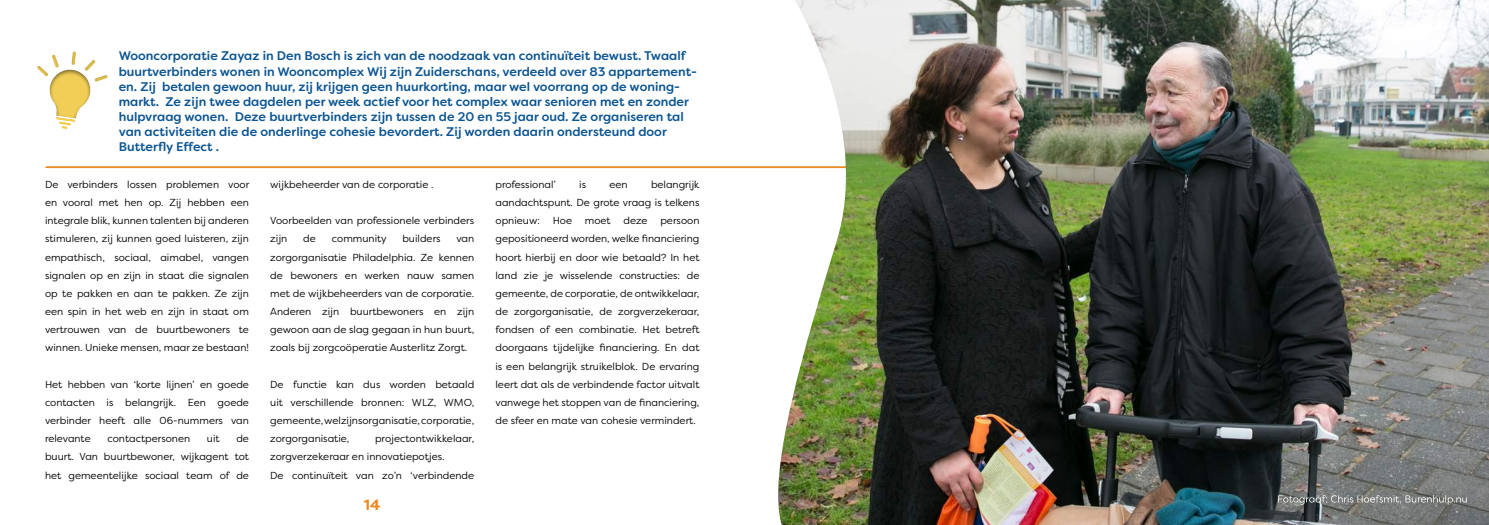
<style>
.page{position:relative;width:1489px;height:525px;background:#fff}
.page>*{position:absolute;margin:0;border:0;box-sizing:border-box;transform-origin:0 0}
.t1{font:700 15px "Filson Soft";color:#ed8921}
.t2{font:500 12.5px/15px "Filson Soft";color:#0a5492}
.t3{font:10.12px/18.1px "Filson Pro";color:#000;text-align:justify}
</style>
<div class="page">
<hr style="left:46px;top:166px;width:1031px;height:2px;background:#ed8921">
<svg style="left:37px;top:51px;width:71px;height:78px"></svg>
<img style="left:776px;top:0;width:712px;height:524px">
<svg style="left:1278px;top:495px;width:188px;height:9px;background:#8b8d8b"></svg>
<p class="t2" style="left:119px;top:49px;width:580px">Wooncorporatie Zayaz in Den Bosch is zich van de noodzaak van continuïteit bewust. Twaalf buurtverbinders wonen in Wooncomplex Wij zijn Zuiderschans, verdeeld over 83 appartement&shy;en. Zij betalen gewoon huur, zij krijgen geen huurkorting, maar wel voorrang op de woning&shy;markt. Ze zijn twee dagdelen per week actief voor het complex waar senioren met en zonder hulpvraag wonen. Deze buurtverbinders zijn tussen de 20 en 55 jaar oud. Ze organiseren tal van activiteiten die de onderlinge cohesie bevordert. Zij worden daarin ondersteund door Butterfly Effect .</p>
<p class="t3" style="left:45px;top:175px;width:206px">De verbinders lossen problemen voor en vooral met hen op. Zij hebben een integrale blik, kunnen talenten bij anderen stimuleren, zij kunnen goed luisteren, zijn empathisch, sociaal, aimabel, vangen signalen op en zijn in staat die signalen op te pakken en aan te pakken. Ze zijn een spin in het web en zijn in staat om vertrouwen van de buurtbewoners te winnen. Unieke mensen, maar ze bestaan!</p>
<p class="t3" style="left:45px;top:374px;width:205px">Het hebben van ‘korte lijnen’ en goede contacten is belangrijk. Een goede verbinder heeft alle 06-nummers van relevante</p>
<p class="t3" style="left:45px;top:429px;width:205px;text-indent:191px">de buurt. Van buurtbewoner, wijkagent tot het gemeentelijke sociaal team of de</p>
<p class="t3" style="left:107px;top:429px;width:84px">contactpersonen</p>
<p class="t3" style="left:207px;top:429px;width:14px">uit</p>
<p class="t3" style="left:270px;top:175px;width:165px">wijkbeheerder van de corporatie .</p>
<p class="t3" style="left:270px;top:211px;width:205px">Voorbeelden van professionele verbinders zijn</p>
<p class="t3" style="left:303px;top:229px;width:14px">de</p>
<p class="t3" style="left:332px;top:229px;width:56px">community</p>
<p class="t3" style="left:402px;top:229px;width:40px">builders</p>
<p class="t3" style="left:270px;top:229px;width:205px;text-indent:186px">van zorgorganisatie Philadelphia. Ze kennen de bewoners en werken nauw samen met de wijkbeheerders van de corporatie.<br>Anderen zijn buurtbewoners en zijn gewoon aan de slag gegaan in hun buurt, zoals bij zorgcoöperatie Austerlitz Zorgt.</p>
<p class="t3" style="left:270px;top:374px;width:205px">De functie kan dus worden betaald uit verschillende bronnen: WLZ, WMO, gemeente, welzijnsorganisatie, corporatie, zorgorganisatie,</p>
<p class="t3" style="left:270px;top:429px;width:205px;text-align:left;text-indent:105px">projectontwikkelaar, zorgverzekeraar en innovatiepotjes.<br>De continuïteit van zo’n ‘verbindende</p>
<h1 class="t1" style="left:364px;top:495px;width:18px">14</h1>
<p class="t3" style="left:495px;top:175px;width:62px">professional’</p>
<p class="t3" style="left:579px;top:175px;width:8px">is</p>
<p class="t3" style="left:609px;top:175px;width:20px">een</p>
<p class="t3" style="left:495px;top:175px;width:205px;text-indent:155px">belangrijk aandachtspunt. De grote vraag is telkens opnieuw:</p>
<p class="t3" style="left:552px;top:211px;width:21px">Hoe</p>
<p class="t3" style="left:585px;top:211px;width:27px">moet</p>
<p class="t3" style="left:623px;top:211px;width:26px">deze</p>
<p class="t3" style="left:495px;top:211px;width:205px;text-indent:165px">persoon gepositioneerd worden, welke financiering hoort hierbij en door wie betaald? In het land zie je wisselende constructies: de gemeente, de corporatie, de ontwikkelaar, de zorgorganisatie, de zorgverzekeraar, fondsen of een combinatie. Het betreft doorgaans tijdelijke financiering. En dat is een belangrijk struikelblok. De ervaring leert dat als de verbindende factor uitvalt vanwege het stoppen van de financiering, de sfeer en mate van cohesie vermindert.</p>
</div>
